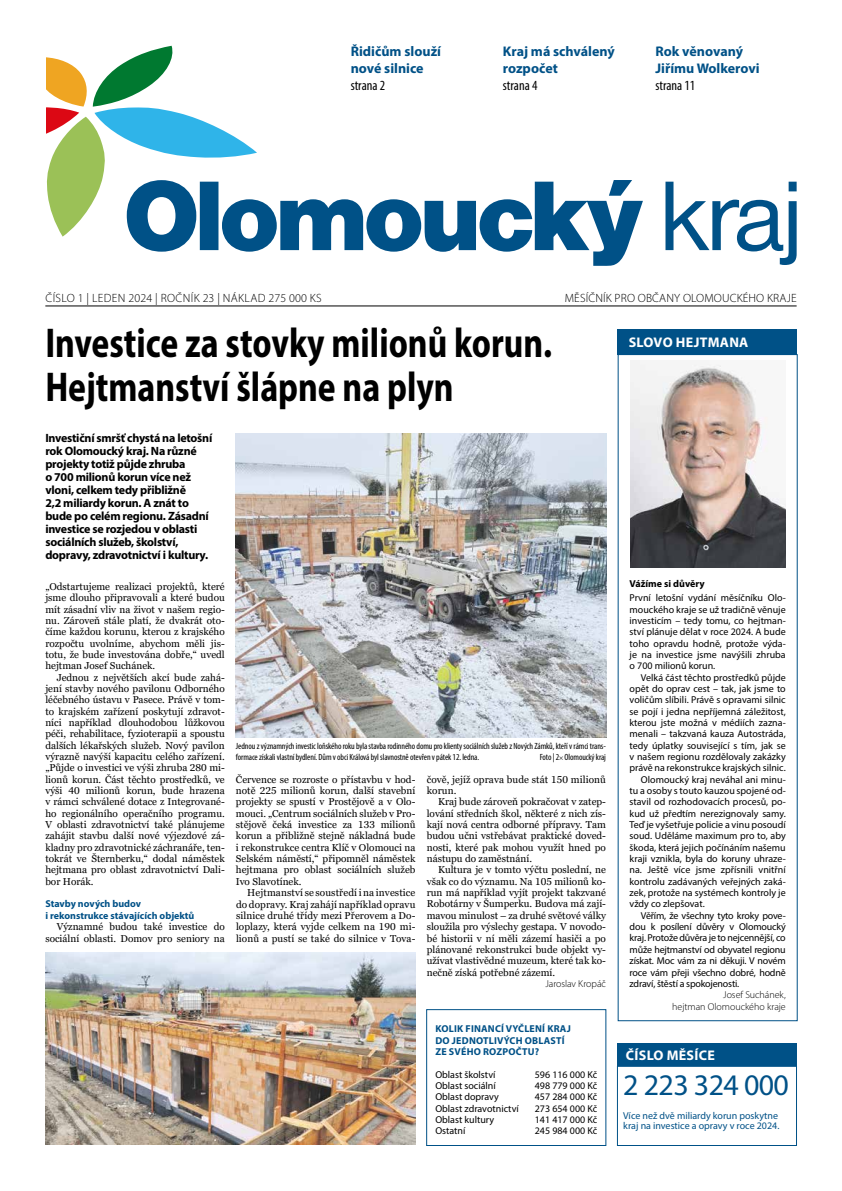
<style>
.page{position:relative;width:842px;height:1191px;background:#fff}
.page>*{position:absolute;margin:0;border:0;box-sizing:border-box;transform-origin:0 0}
.t1{font:700 semi-condensed 41.8px/44px "Myriad Pro";color:#000;scale:.86 1}
.t2{font:30px "Myriad Pro";letter-spacing:-.02em;color:#005187}
.t3{font:700 14px/17px "Myriad Pro";color:#005187}
.t4{font:700 14px "Myriad Pro";letter-spacing:.02em;color:#fff}
.t5{font:condensed 14px "Myriad Pro";color:#000}
.t6{font:700 12px/13px "Myriad Pro";letter-spacing:-.02em;color:#000}
.t7{font:300 12px "Myriad Pro";letter-spacing:.03em;color:#000}
.t8{font:300 12px "Myriad Pro";letter-spacing:.01em;color:#000}
.t9{font:10px/11.3px "Georgia Pro";color:#000;text-align:justify}
.t10{font:10px/11.3px "Myriad Pro";color:#000;text-align:justify}
.t11{font:10px "Myriad Pro";letter-spacing:-.02em;color:#000}
.t12{font:10px/10px "Myriad Pro";color:#005187}
.t13{font:700 10px/11.3px "Myriad Pro";letter-spacing:.02em;color:#005187}
.t14{font:300 10px/11.3px "Myriad Pro";letter-spacing:-.005em;color:#000;text-align:right}
.t15{font:700 10px/11.3px "Myriad Pro";color:#005187}
.t16{font:700 10px "Myriad Pro";color:#000}
.t17{font:condensed 9px/11.3px "Myriad Pro";letter-spacing:-.01em;color:#000}
.s1{font-size:7px}
</style>
<div class="page">
<svg style="left:132px;top:180px;width:665px;height:86px"></svg>
<svg style="left:46px;top:46px;width:211px;height:191px"></svg>
<hr style="left:45px;top:306px;width:752px;height:1px;background:#000">
<img style="left:630px;top:360px;width:155px;height:207px">
<div style="left:617px;top:329px;width:179px;height:25px;background:#005187"></div>
<div style="left:617px;top:1043px;width:180px;height:23px;background:#005187"></div>
<div style="left:617px;top:1066px;width:180px;height:79px;border:1px solid #005187"></div>
<div style="left:426px;top:1009px;width:180px;height:136px;border:1px solid #005187"></div>
<img style="left:236px;top:433px;width:370px;height:304px">
<img style="left:45px;top:952px;width:370px;height:192px">
<h3 class="t3" style="left:351px;top:42px;width:92px">Řidičům slouží nové silnice</h3>
<h3 class="t5" style="left:351px;top:77px;width:36px">strana 2</h3>
<h3 class="t3" style="left:503px;top:42px;width:113px">Kraj má schválený rozpočet</h3>
<h3 class="t5" style="left:503px;top:77px;width:36px">strana 4</h3>
<h3 class="t3" style="left:655px;top:42px;width:106px">Rok věnovaný<br>Jiřímu Wolkerovi</h3>
<h3 class="t5" style="left:655px;top:77px;width:41px">strana 11</h3>
<p class="t7" style="left:45px;top:291px;width:278px">ČÍSLO 1 | LEDEN 2024 | ROČNÍK 23 | NÁKLAD 275 000 KS</p>
<p class="t8" style="left:565px;top:291px;width:233px">MĚSÍČNÍK PRO OBČANY OLOMOUCKÉHO KRAJE</p>
<h1 class="t1" style="left:45px;top:320px;width:591px">Investice za stovky milionů korun.<br>Hejtmanství šlápne na plyn</h1>
<p class="t6" style="left:45px;top:431px;width:168px">Investiční smršť chystá na letošní rok Olomoucký kraj. Na různé projekty totiž půjde zhruba<br>o 700 milionů korun více než vloni, celkem tedy přibližně<br>2,2 miliardy korun. A znát to bude po celém regionu. Zásadní investice se rozjedou v oblasti sociálních služeb, školství, dopravy, zdravotnictví i kultury.</p>
<p class="t9" style="left:45px;top:581px;width:181px">„Odstartujeme realizaci projektů, které jsme dlouho připravovali a které budou mít zásadní vliv na život v našem regio&shy;nu. Zároveň stále platí, že dvakrát oto&shy;číme každou korunu, kterou z krajského rozpočtu uvolníme, abychom měli jis&shy;totu, že bude investována dobře,“ uvedl hejtman Josef Suchánek.</p>
<p class="t9" style="left:45px;top:672px;width:181px;text-indent:11px">Jednou z největších akcí bude zahá&shy;jení stavby nového pavilonu Odborného léčebného ústavu v Pasece. Právě v tom&shy;to krajském zařízení poskytují zdravot&shy;níci například dlouhodobou lůžkovou péči, rehabilitace, fyzioterapii a spoustu dalších lékařských služeb. Nový pavilon výrazně navýší kapacitu celého zařízení. „Půjde o investici ve výši zhruba 280 mi&shy;lionů korun. Část těchto prostředků, ve výši 40 milionů korun, bude hrazena v rámci schválené dotace z Integrované&shy;ho regionálního operačního programu.<br>V oblasti zdravotnictví také plánujeme zahájit stavbu další nové výjezdové zá&shy;kladny pro zdravotnické záchranáře, ten&shy;tokrát ve Šternberku,“ dodal náměstek hejtmana pro oblast zdravotnictví Dali&shy;bor Horák.</p>
<p class="t15" style="left:45px;top:898px;width:151px">Stavby nových budov<br>i rekonstrukce stávajících objektů</p>
<p class="t9" style="left:45px;top:921px;width:181px;text-align:right">Významné budou také investice do sociální oblasti. Domov pro seniory na</p>
<p class="t17" style="left:236px;top:740px;width:371px">Jednou z významných investic loňského roku byla stavba rodinného domu pro klienty sociálních služeb z Nových Zámků, kteří v rámci trans&shy;formace získali vlastní bydlení. Dům v obci Králová byl slavnostně otevřen v pátek 12. ledna.</p>
<p class="t17" style="left:540px;top:751px;width:68px">Foto | 2<span class="s1">×</span> Olomoucký kraj</p>
<p class="t9" style="left:236px;top:774px;width:181px">Července se rozroste o přístavbu v hod&shy;notě 225 milionů korun, další stavební projekty se spustí v Prostějově a v Olo&shy;mouci. „Centrum sociálních služeb v Pro&shy;stějově čeká investice za 133 milionů korun a přibližně stejně nákladná bude i rekonstrukce centra Klíč v Olomouci na Selském náměstí,“ připomněl náměstek hejtmana pro oblast sociálních služeb Ivo Slavotínek.</p>
<p class="t9" style="left:236px;top:887px;width:181px;text-indent:11px">Hejtmanství se soustředí i na investice do dopravy. Kraj zahájí například opravu silnice druhé třídy mezi Přerovem a Do&shy;loplazy, která vyjde celkem na 190 mi&shy;lionů a pustí se také do silnice v Tova-</p>
<p class="t9" style="left:427px;top:774px;width:181px">čově, jejíž oprava bude stát 150 milionů korun.</p>
<p class="t9" style="left:427px;top:796px;width:181px;text-indent:11px">Kraj bude zároveň pokračovat v zatep&shy;lování středních škol, některé z nich zís&shy;kají nová centra odborné přípravy. Tam budou učni vstřebávat praktické doved&shy;nosti, které pak mohou využít hned po nástupu do zaměstnání.</p>
<p class="t9" style="left:427px;top:864px;width:181px;text-indent:11px">Kultura je v tomto výčtu poslední, ne však co do významu. Na 105 milionů ko&shy;run má například vyjít projekt takzvané Robotárny v Šumperku. Budova má zají&shy;mavou minulost – za druhé světové války sloužila pro výslechy gestapa. V novodo&shy;bé historii v ní měli zázemí hasiči a po plánované rekonstrukci bude objekt vy&shy;užívat vlastivědné muzeum, které tak ko&shy;nečně získá potřebné zázemí.</p>
<p class="t14" style="left:545px;top:977px;width:62px">Jaroslav Kropáč</p>
<p class="t13" style="left:435px;top:1023px;width:137px">KOLIK FINANCÍ VYČLENÍ KRAJ<br>DO JEDNOTLIVÝCH OBLASTÍ<br>ZE SVÉHO ROZPOČTU?</p>
<p class="t10" style="left:435px;top:1068px;width:62px">Oblast školství</p>
<p class="t10" style="left:535px;top:1068px;width:64px">596 116 000 Kč</p>
<p class="t10" style="left:435px;top:1079px;width:62px">Oblast sociální</p>
<p class="t10" style="left:535px;top:1079px;width:64px">498 779 000 Kč</p>
<p class="t10" style="left:435px;top:1091px;width:65px">Oblast dopravy</p>
<p class="t10" style="left:535px;top:1091px;width:64px">457 284 000 Kč</p>
<p class="t10" style="left:435px;top:1102px;width:85px">Oblast zdravotnictví</p>
<p class="t10" style="left:535px;top:1102px;width:64px">273 654 000 Kč</p>
<p class="t10" style="left:435px;top:1113px;width:60px">Oblast kultury</p>
<p class="t10" style="left:535px;top:1113px;width:64px">141 417 000 Kč</p>
<p class="t10" style="left:435px;top:1125px;width:32px">Ostatní</p>
<p class="t10" style="left:535px;top:1125px;width:64px">245 984 000 Kč</p>
<h3 class="t4" style="left:629px;top:333px;width:121px">SLOVO HEJTMANA</h3>
<p class="t16" style="left:630px;top:577px;width:77px">Vážíme si důvěry</p>
<p class="t10" style="left:630px;top:592px;width:158px">První letošní vydání měsíčníku Olo&shy;mouckého kraje se už tradičně věnuje investicím – tedy tomu, co hejtman&shy;ství plánuje dělat v roce 2024. A bude toho opravdu hodně, protože výda&shy;je na investice jsme navýšili zhruba o 700 milionů korun.</p>
<p class="t10" style="left:641px;top:671px;width:146px">Velká část těchto prostředků půjde</p>
<p class="t10" style="left:630px;top:682px;width:158px">opět do oprav cest – tak, jak jsme to</p>
<p class="t10" style="left:630px;top:694px;width:158px">voličům slíbili. Právě s opravami silnic</p>
<p class="t10" style="left:630px;top:705px;width:158px">se pojí i jedna nepříjemná záležitost,</p>
<p class="t10" style="left:630px;top:717px;width:158px">kterou jste možná v médiích zazna-</p>
<p class="t10" style="left:630px;top:728px;width:158px">menali – takzvaná kauza Autostráda,</p>
<p class="t10" style="left:630px;top:739px;width:158px">tedy úplatky související s tím, jak se</p>
<p class="t10" style="left:630px;top:751px;width:158px">v našem regionu rozdělovaly zakázky</p>
<p class="t10" style="left:630px;top:762px;width:158px">právě na rekonstrukce krajských silnic.</p>
<p class="t10" style="left:641px;top:773px;width:146px">Olomoucký kraj neváhal ani minu-</p>
<p class="t10" style="left:630px;top:785px;width:158px">tu a osoby s touto kauzou spojené od-</p>
<p class="t10" style="left:630px;top:796px;width:158px">stavil od rozhodovacích procesů, po-</p>
<p class="t10" style="left:630px;top:807px;width:158px">kud už předtím nerezignovaly samy.</p>
<p class="t10" style="left:630px;top:819px;width:158px">Teď je vyšetřuje policie a vinu posoudí</p>
<p class="t10" style="left:630px;top:830px;width:158px">soud. Uděláme maximum pro to, aby</p>
<p class="t10" style="left:630px;top:841px;width:158px">škoda, která jejich počínáním našemu</p>
<p class="t10" style="left:630px;top:853px;width:158px">kraji vznikla, byla do koruny uhraze-</p>
<p class="t10" style="left:630px;top:864px;width:158px">na. Ještě více jsme zpřísnili vnitřní</p>
<p class="t10" style="left:630px;top:875px;width:158px">kontrolu zadávaných veřejných zaká-</p>
<p class="t10" style="left:630px;top:887px;width:158px">zek, protože na systémech kontroly je</p>
<p class="t10" style="left:630px;top:898px;width:77px">vždy co zlepšovat.</p>
<p class="t11" style="left:641px;top:909px;width:146px">Věřím, že všechny tyto kroky pove-</p>
<p class="t11" style="left:630px;top:920px;width:158px">dou k posílení důvěry v Olomoucký</p>
<p class="t11" style="left:630px;top:932px;width:158px">kraj. Protože důvěra je to nejcennější, co</p>
<p class="t11" style="left:630px;top:943px;width:158px">může hejtmanství od obyvatel regionu</p>
<p class="t11" style="left:630px;top:954px;width:158px">získat. Moc vám za ni děkuji. V novém</p>
<p class="t11" style="left:630px;top:966px;width:158px">roce vám přeji všechno dobré, hodně</p>
<p class="t11" style="left:630px;top:977px;width:111px">zdraví, štěstí a spokojenosti.</p>
<p class="t14" style="left:672px;top:989px;width:115px">Josef Suchánek,<br>hejtman Olomouckého kraje</p>
<h3 class="t4" style="left:626px;top:1046px;width:90px">ČÍSLO MĚSÍCE</h3>
<h2 class="t2" style="left:623px;top:1066px;width:167px">2 223 324 000</h2>
<p class="t12" style="left:623px;top:1110px;width:158px">Více než dvě miliardy korun poskytne kraj na investice a opravy v roce 2024.</p>
</div>
